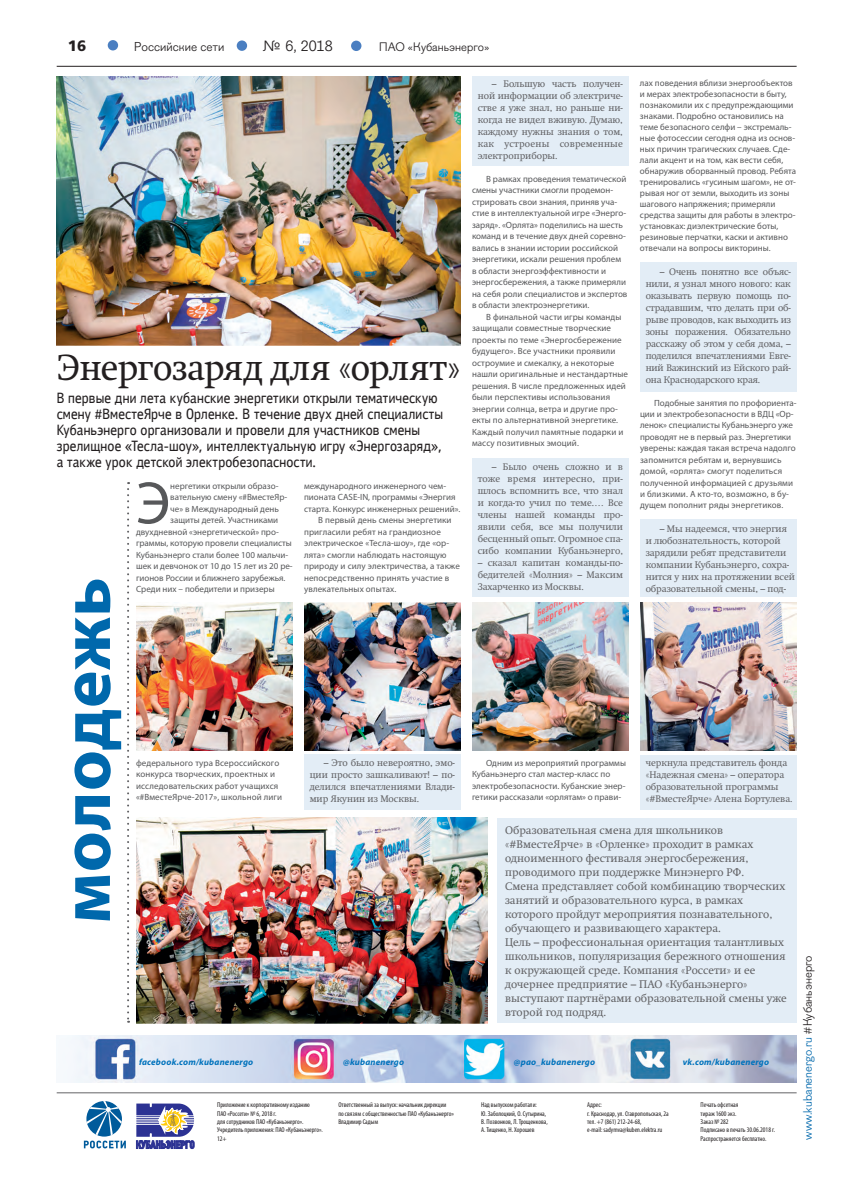
<style>
.page{position:relative;width:842px;height:1191px;background:#fff}
.page>*{position:absolute;margin:0;border:0;box-sizing:border-box;transform-origin:0 0}
.t1{font:700 71px "Myriad Pro";letter-spacing:.01em;color:#0068ac}
.t2{font:60.2px "Myriad Pro";color:#57585a}
.t3{font:36px "Swift C";letter-spacing:-.005em;color:#231f20;scale:.96 1}
.t4{font:16px "Figgins Sans";color:#231f20}
.t5{font:15px "Free Set Bold C";color:#231f20}
.t6{font:12.6px "Figgins Sans";color:#231f20}
.t7{font:12px "Figgins Sans";color:#0068ac}
.t8{font:12px "Figgins Sans";color:#231f20}
.t9{font:11px/14px "Swift C";letter-spacing:.01em;color:#636366}
.t10{font:9.5px/12px "Swift C";color:#636366;text-align:justify}
.t11{font:9px/11.5px "Myriad Pro";color:#57585a}
.t12{font:italic 700 9px "Myriad Pro";letter-spacing:.02em;color:#0072bc}
.t13{font:condensed 7px/8.4px "Myriad Pro";color:#231f20}
.s1{color:#231f20}
</style>
<div class="page">
<hr style="left:57px;top:66px;width:740px;height:1px;background:#231f20">
<hr style="left:57px;top:1092px;width:740px;height:1px;background:#636366">
<div style="left:237px;top:40px;width:10px;height:11px;background:#4b7fc1;border-radius:50%"></div>
<div style="left:351px;top:41px;width:10px;height:10px;background:#4b7fc1;border-radius:50%"></div>
<div style="left:108px;top:40px;width:10px;height:10px;background:#4b7fc1;border-radius:50%"></div>
<svg style="left:136px;top:1103px;width:58px;height:45px"></svg>
<svg style="left:84px;top:1101px;width:42px;height:47px"></svg>
<img style="left:70px;top:1035px;width:726px;height:47px">
<svg style="left:127px;top:482px;width:2px;height:540px"></svg>
<div style="left:497px;top:818px;width:300px;height:204px;background:#e0ebf6"></div>
<div style="left:472px;top:458px;width:157px;height:138px;background:#e0ebf6"></div>
<div style="left:472px;top:77px;width:157px;height:89px;background:#e0ebf6"></div>
<div style="left:640px;top:262px;width:157px;height:130px;background:#e0ebf6"></div>
<div style="left:640px;top:519px;width:157px;height:77px;background:#e0ebf6"></div>
<div style="left:640px;top:755px;width:157px;height:54px;background:#e0ebf6"></div>
<div style="left:304px;top:755px;width:157px;height:55px;background:#e0ebf6"></div>
<img style="left:57px;top:77px;width:404px;height:269px">
<img style="left:136px;top:818px;width:351px;height:205px">
<img style="left:136px;top:603px;width:157px;height:147px">
<img style="left:304px;top:603px;width:157px;height:147px">
<img style="left:472px;top:603px;width:157px;height:147px">
<img style="left:640px;top:603px;width:157px;height:147px">
<h3 class="t5" style="left:68px;top:37px;width:20px">16</h3>
<h3 class="t6" style="left:134px;top:39px;width:92px">Российские сети</h3>
<h3 class="t4" style="left:263px;top:36px;width:71px">№ 6, 2018</h3>
<h3 class="t8" style="left:379px;top:40px;width:112px">ПАО «Кубаньэнерго»</h3>
<p class="t11" style="left:640px;top:77px;width:158px;line-height:11px">лах поведения вблизи энергообъектов и мерах электробезопасности в быту, познакомили их с предупреждающими знаками. Подробно остановились на теме безопасного селфи – экстремаль&shy;ные фотосессии сегодня одна из основ&shy;ных причин трагических случаев. Сде&shy;лали акцент и на том, как вести себя, обнаружив оборванный провод. Ребята тренировались «гусиным шагом», не от&shy;рывая ног от земли, выходить из зоны шагового напряжения; примеряли средства защиты для работы в электро&shy;установках: диэлектрические боты, резиновые перчатки, каски и активно отвечали на вопросы викторины.</p>
<p class="t10" style="left:646px;top:265px;width:147px;text-indent:14px">– Очень понятно все объяс&shy;нили, я узнал много нового: как оказывать первую помощь по&shy;страдавшим, что делать при об&shy;рыве проводов, как выходить из зоны поражения. Обязательно расскажу об этом у себя дома, – поделился впечатлениями Евге&shy;ний Важинский из Ейского рай&shy;она Краснодарского края.</p>
<p class="t11" style="left:640px;top:397px;width:158px;text-indent:14px">Подобные занятия по профориента&shy;ции и электробезопасности в ВДЦ «Ор&shy;ленок» специалисты Кубаньэнерго уже проводят не в первый раз. Энергетики уверены: каждая такая встреча надолго запомнится ребятам и, вернувшись домой, «орлята» смогут поделиться полученной информацией с друзьями и близкими. А кто-то, возможно, в бу&shy;дущем пополнит ряды энергетиков.</p>
<p class="t10" style="left:646px;top:522px;width:151px;text-align:left;text-indent:14px">– Мы надеемся, что энергия и любознательность, которой зарядили ребят представители компании Кубаньэнерго, сохра&shy;нится у них на протяжении всей образовательной смены, – под-</p>
<p class="t10" style="left:478px;top:77px;width:147px;text-indent:14px">– Большую часть получен&shy;ной информации об электриче&shy;стве я уже знал, но раньше ни&shy;когда не видел вживую. Думаю, каждому нужны знания о том, как устроены современные электроприборы.</p>
<p class="t11" style="left:472px;top:173px;width:157px;text-indent:14px">В рамках проведения тематической смены участники смогли продемон&shy;стрировать свои знания, приняв уча&shy;стие в интеллектуальной игре «Энерго&shy;заряд». «Орлята» поделились на шесть команд и в течение двух дней соревно&shy;вались в знании истории российской энергетики, искали решения проблем в области энергоэффективности и энергосбережения, а также примеряли на себя роли специалистов и экспертов в области электроэнергетики.</p>
<p class="t11" style="left:472px;top:311px;width:157px;text-indent:14px">В финальной части игры команды защищали совместные творческие проекты по теме «Энергосбережение будущего». Все участники проявили остроумие и смекалку, а некоторые нашли оригинальные и нестандартные решения. В числе предложенных идей были перспективы использования энергии солнца, ветра и другие про&shy;екты по альтернативной энергетике.<br>Каждый получил памятные подарки и массу позитивных эмоций.</p>
<p class="t10" style="left:478px;top:460px;width:147px;text-indent:14px">– Было очень сложно и в тоже время интересно, при&shy;шлось вспомнить все, что знал и когда-то учил по теме.… Все члены нашей команды про&shy;явили себя, все мы получили бесценный опыт. Огромное спа&shy;сибо компании Кубаньэнерго,</p>
<p class="t10" style="left:478px;top:556px;width:147px">– сказал капитан команды-по&shy;бедителей «Молния» – Максим Захарченко из Москвы.</p>
<h3 class="t3" style="left:57px;top:346px;width:422px">Энергозаряд для «орлят»</h3>
<h2 class="t2" style="left:136px;top:466px;width:36px">Э</h2>
<p class="t11" style="left:170px;top:480px;width:110px">нергетики открыли образо-</p>
<p class="t11" style="left:304px;top:480px;width:144px">международного инженерного чем-</p>
<p class="t11" style="left:304px;top:491px;width:153px">пионата CASE-IN, программы «Энергия</p>
<p class="t11" style="left:304px;top:503px;width:158px">старта. Конкурс инженерных решений».</p>
<p class="t11" style="left:318px;top:514px;width:135px">В первый день смены энергетики</p>
<p class="t11" style="left:304px;top:526px;width:138px">пригласили ребят на грандиозное</p>
<p class="t11" style="left:304px;top:537px;width:147px">электрическое «Тесла-шоу», где «ор-</p>
<p class="t11" style="left:304px;top:549px;width:144px">лята» смогли наблюдать настоящую</p>
<p class="t11" style="left:304px;top:560px;width:157px">природу и силу электричества, а также</p>
<p class="t11" style="left:304px;top:572px;width:147px">непосредственно принять участие в</p>
<p class="t11" style="left:304px;top:583px;width:94px">увлекательных опытах.</p>
<p class="t11" style="left:170px;top:491px;width:118px">вательную смену «#ВместеЯр-</p>
<p class="t11" style="left:170px;top:503px;width:110px">че» в Международный день</p>
<p class="t11" style="left:170px;top:514px;width:109px">защиты детей. Участниками</p>
<p class="t11" style="left:136px;top:526px;width:144px">двухдневной «энергетической» про-</p>
<p class="t11" style="left:136px;top:537px;width:157px">граммы, которую провели специалисты</p>
<p class="t11" style="left:136px;top:549px;width:154px">Кубаньэнерго стали более 100 мальчи-</p>
<p class="t11" style="left:136px;top:560px;width:158px">шек и девчонок от 10 до 15 лет из 20 ре-</p>
<p class="t11" style="left:136px;top:572px;width:151px">гионов России и ближнего зарубежья.</p>
<p class="t11" style="left:136px;top:583px;width:140px">Среди них – победители и призеры</p>
<h1 class="t1" style="left:40px;top:923px;width:348px;rotate:-90deg">молодежь</h1>
<p class="t10" style="left:310px;top:756px;width:147px;text-indent:14px">– Это было невероятно, эмо&shy;ции просто зашкаливают! – по&shy;делился впечатлениями Влади&shy;мир Якунин из Москвы.</p>
<p class="t10" style="left:646px;top:756px;width:148px;text-align:left">черкнула представитель фонда «Надежная смена» – оператора образовательной программы «#ВместеЯрче» Алена Бортулева.</p>
<p class="t11" style="left:136px;top:756px;width:147px">федерального тура Всероссийского конкурса творческих, проектных и исследовательских работ учащихся «#ВместеЯрче-2017», школьной лиги</p>
<p class="t11" style="left:472px;top:756px;width:155px;text-indent:14px">Одним из мероприятий программы Кубаньэнерго стал мастер-класс по электробезопасности. Кубанские энер&shy;гетики рассказали «орлятам» о прави-</p>
<p class="t9" style="left:505px;top:822px;width:283px">Образовательная смена для школьников «#ВместеЯрче» в «Орленке» проходит в рамках одноименного фестиваля энергосбережения, проводимого при поддержке Минэнерго РФ.<br>Смена представляет собой комбинацию творческих занятий и образовательного курса, в рамках которого пройдут мероприятия познавательного, обучающего и развивающего характера.<br>Цель – профессиональная ориентация талантливых школьников, популяризация бережного отношения к окружающей среде. Компания «Россети» и ее дочернее предприятие – ПАО «Кубаньэнерго» выступают партнёрами образовательной смены уже второй год подряд.</p>
<h3 class="t7" style="left:801px;top:1139px;width:186px;rotate:-90deg">www.kubanenergo.ru <span class="s1">#Кубаньэнерго</span></h3>
<p class="t12" style="left:139px;top:1056px;width:116px">facebook.com/kubanenergo</p>
<p class="t12" style="left:343px;top:1056px;width:63px">@kubanenergo</p>
<p class="t12" style="left:514px;top:1056px;width:83px">@pao_kubanenergo</p>
<p class="t12" style="left:683px;top:1056px;width:88px">vk.com/kubanenergo</p>
<p class="t13" style="left:338px;top:1100px;width:117px">Ответственный за выпуск: начальник дирекции<br>по связям с общественностью ПАО «Кубаньэнерго»<br>Владимир Садым</p>
<p class="t13" style="left:481px;top:1100px;width:68px">Над выпуском работали:<br>Ю. Заболоцкий, О. Сутырина,<br>В. Позвонков, Л. Трощенкова,<br>А. Тищенко, Н. Хорошев</p>
<p class="t13" style="left:217px;top:1100px;width:107px">Приложение к корпоративному изданию<br>ПАО «Россети» № 6, 2018 г.<br>для сотрудников ПАО «Кубаньэнерго».<br>Учредитель приложения: ПАО «Кубаньэнерго».<br>12+</p>
<p class="t13" style="left:587px;top:1100px;width:83px">Адрес:<br>г. Краснодар, ул. Ставропольская, 2а тел. +7 (861) 212-24-68,<br>e-mail: sadymva@kuben.elektra.ru</p>
<p class="t13" style="left:701px;top:1100px;width:76px">Печать офсетная<br>тираж 1600 экз.<br>Заказ № 282<br>Подписано в печать 30.06.2018 г.<br>Распространяется бесплатно.</p>
</div>
